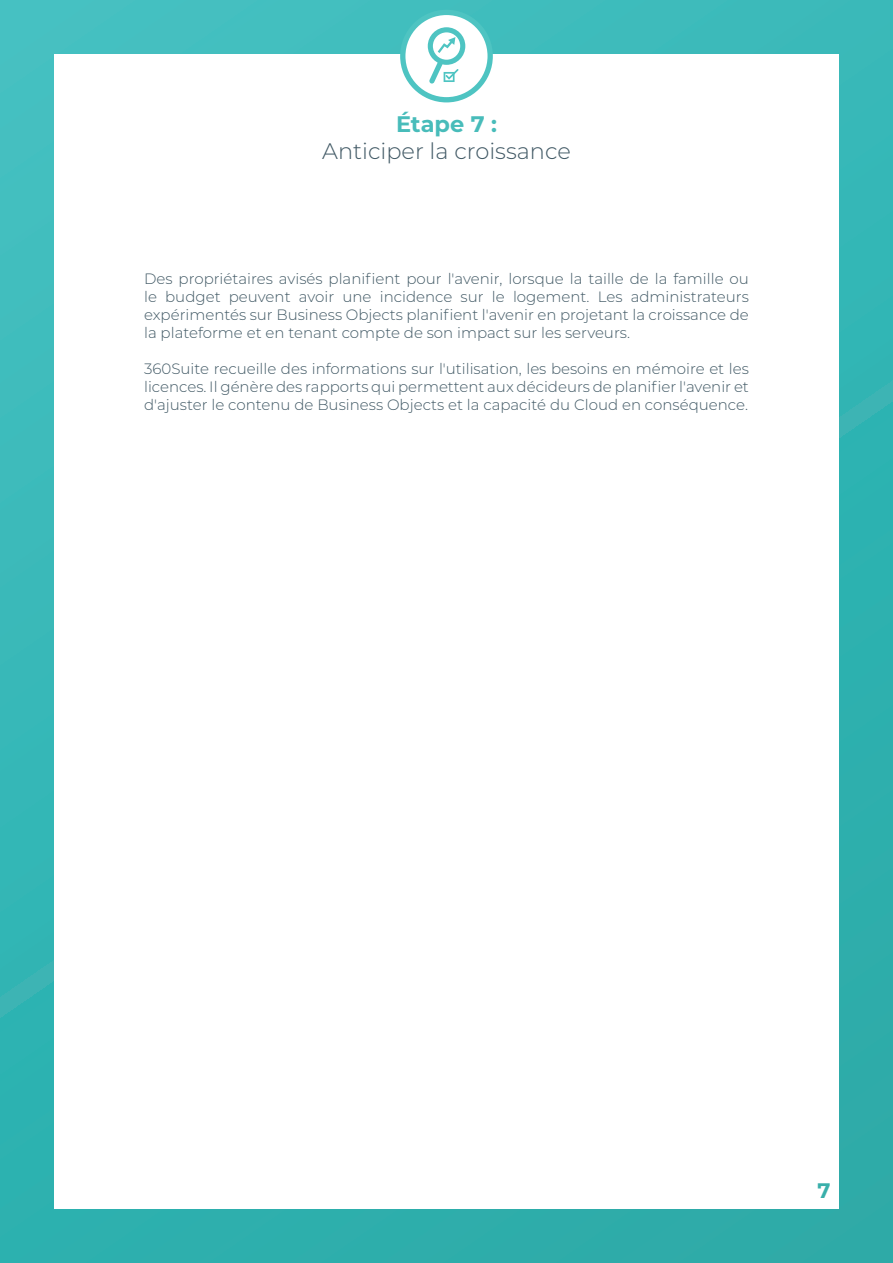
<style>
.page{position:relative;width:893px;height:1263px;background:#fff}
.page>*{position:absolute;margin:0;border:0;box-sizing:border-box;transform-origin:0 0}
.t1{font:300 22.5px "Montserrat";color:#405864}
.t2{font:700 22.5px "Montserrat";color:#48bcba}
.t3{font:700 21px "Montserrat";color:#39afaa}
.t4{font:300 15px/18px "Montserrat";color:#405864;text-align:justify}
</style>
<div class="page">
<div style="left:0;top:0;width:893px;height:1263px;background:linear-gradient(to right,#3ab8b8,#33b1af)"></div>
<div style="left:54px;top:54px;width:785px;height:1155px;background:#fff"></div>
<svg style="left:400px;top:10px;width:93px;height:92px"></svg>
<h1 class="t2" style="left:396px;top:108px;width:102px">Étape 7 :</h1>
<h1 class="t1" style="left:322px;top:136px;width:250px">Anticiper la croissance</h1>
<p class="t4" style="left:144px;top:270px;width:606px">Des propriétaires avisés planifient pour l'avenir, lorsque la taille de la famille ou le budget peuvent avoir une incidence sur le logement. Les administrateurs expérimentés sur Business Objects planifient l'avenir en projetant la croissance de la plateforme et en tenant compte de son impact sur les serveurs.</p>
<p class="t4" style="left:144px;top:360px;width:606px">360Suite recueille des informations sur l'utilisation, les besoins en mémoire et les licences. Il génère des rapports qui permettent aux décideurs de planifier l'avenir et d'ajuster le contenu de Business Objects et la capacité du Cloud en conséquence.</p>
<h2 class="t3" style="left:818px;top:1175px;width:15px">7</h2>
</div>
